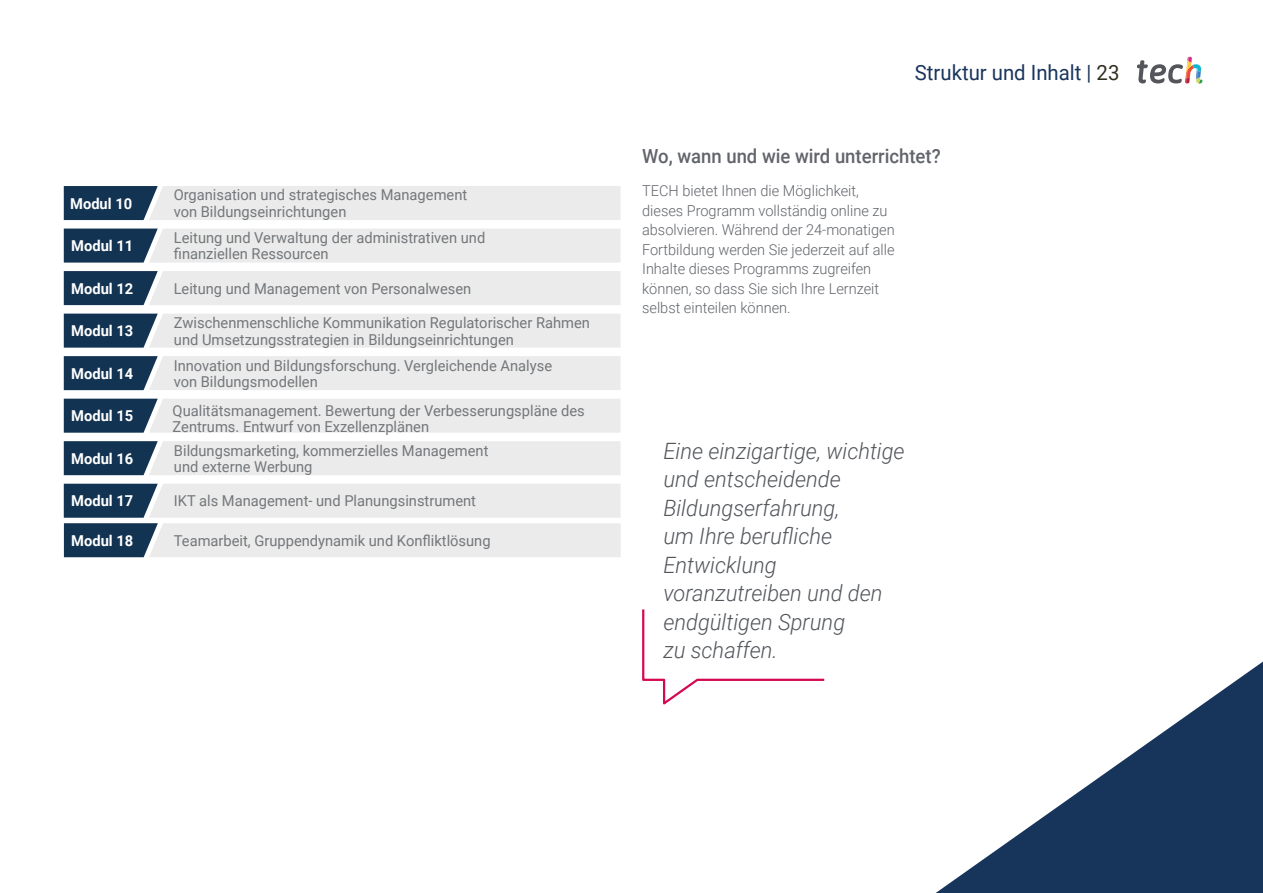
<style>
.page{position:relative;width:1263px;height:893px;background:#fff}
.page>*{position:absolute;margin:0;border:0;box-sizing:border-box;transform-origin:0 0}
.t1{font:italic 300 22.5px/28.5px "Roboto";color:#52555b}
.t2{font:21px "Roboto";color:#1a355c}
.t3{font:500 19.5px "Roboto";color:#61646a;scale:.95 1}
.t4{font:15px/16.5px "Roboto";color:#74777b}
.t5{font:300 15px/19.5px "Roboto";color:#61646a}
.t6{font:700 15px "Roboto";color:#fff}
.s1{color:#312e20}
</style>
<div class="page">
<svg style="left:64px;top:186px;width:557px;height:34px;background:#c8ced2"></svg>
<svg style="left:64px;top:356px;width:557px;height:34px;background:#c8ced2"></svg>
<svg style="left:64px;top:271px;width:557px;height:34px;background:#c8ced2"></svg>
<svg style="left:64px;top:441px;width:557px;height:34px;background:#c8ced2"></svg>
<svg style="left:64px;top:314px;width:557px;height:34px;background:#c9cfd3"></svg>
<svg style="left:64px;top:484px;width:557px;height:73px;background:#ccd2d5"></svg>
<svg style="left:64px;top:229px;width:557px;height:34px;background:#c9cfd3"></svg>
<svg style="left:64px;top:399px;width:557px;height:34px;background:#c9cfd3"></svg>
<svg style="left:1137px;top:57px;width:65px;height:27px"></svg>
<svg style="left:642px;top:609px;width:183px;height:96px"></svg>
<svg style="left:936px;top:661px;width:327px;height:232px"></svg>
<p class="t6" style="left:70px;top:193px;width:64px">Modul 10</p>
<p class="t6" style="left:71px;top:235px;width:64px">Modul 11</p>
<p class="t6" style="left:71px;top:278px;width:64px">Modul 12</p>
<p class="t6" style="left:71px;top:320px;width:64px">Modul 13</p>
<p class="t4" style="left:174px;top:186px;width:295px">Organisation und strategisches Management von Bildungseinrichtungen</p>
<p class="t4" style="left:174px;top:229px;width:313px">Leitung und Verwaltung der administrativen und finanziellen Ressourcen</p>
<p class="t4" style="left:174px;top:280px;width:299px">Leitung und Management von Personalwesen</p>
<p class="t4" style="left:174px;top:314px;width:417px">Zwischenmenschliche Kommunikation Regulatorischer Rahmen und Umsetzungsstrategien in Bildungseinrichtungen</p>
<p class="t6" style="left:71px;top:363px;width:64px">Modul 14</p>
<p class="t4" style="left:174px;top:356px;width:380px">Innovation und Bildungsforschung. Vergleichende Analyse von Bildungsmodellen</p>
<p class="t6" style="left:71px;top:405px;width:64px">Modul 15</p>
<p class="t6" style="left:71px;top:448px;width:64px">Modul 16</p>
<p class="t6" style="left:71px;top:490px;width:64px">Modul 17</p>
<p class="t6" style="left:71px;top:530px;width:64px">Modul 18</p>
<p class="t4" style="left:173px;top:401px;width:414px">Qualitätsmanagement. Bewertung der Verbesserungspläne des<br>Zentrums. Entwurf von Exzellenzplänen</p>
<p class="t4" style="left:174px;top:441px;width:316px">Bildungsmarketing, kommerzielles Management und externe Werbung</p>
<p class="t4" style="left:174px;top:492px;width:304px">IKT als Management- und Planungsinstrument</p>
<p class="t4" style="left:174px;top:532px;width:318px">Teamarbeit, Gruppendynamik und Konfliktlösung</p>
<h2 class="t2" style="left:915px;top:57px;width:206px">Struktur und Inhalt | <span class="s1">23</span></h2>
<h3 class="t3" style="left:642px;top:143px;width:316px">Wo, wann und wie wird unterrichtet?</h3>
<p class="t5" style="left:642px;top:181px;width:254px">TECH bietet Ihnen die Möglichkeit, dieses Programm vollständig online zu absolvieren. Während der 24-monatigen Fortbildung werden Sie jederzeit auf alle Inhalte dieses Programms zugreifen können, so dass Sie sich Ihre Lernzeit selbst einteilen können.</p>
<h1 class="t1" style="left:663px;top:436px;width:243px">Eine einzigartige, wichtige und entscheidende<br>Bildungserfahrung,<br>um Ihre berufliche<br>Entwicklung voranzutreiben und den endgültigen Sprung<br>zu schaffen.</h1>
</div>
